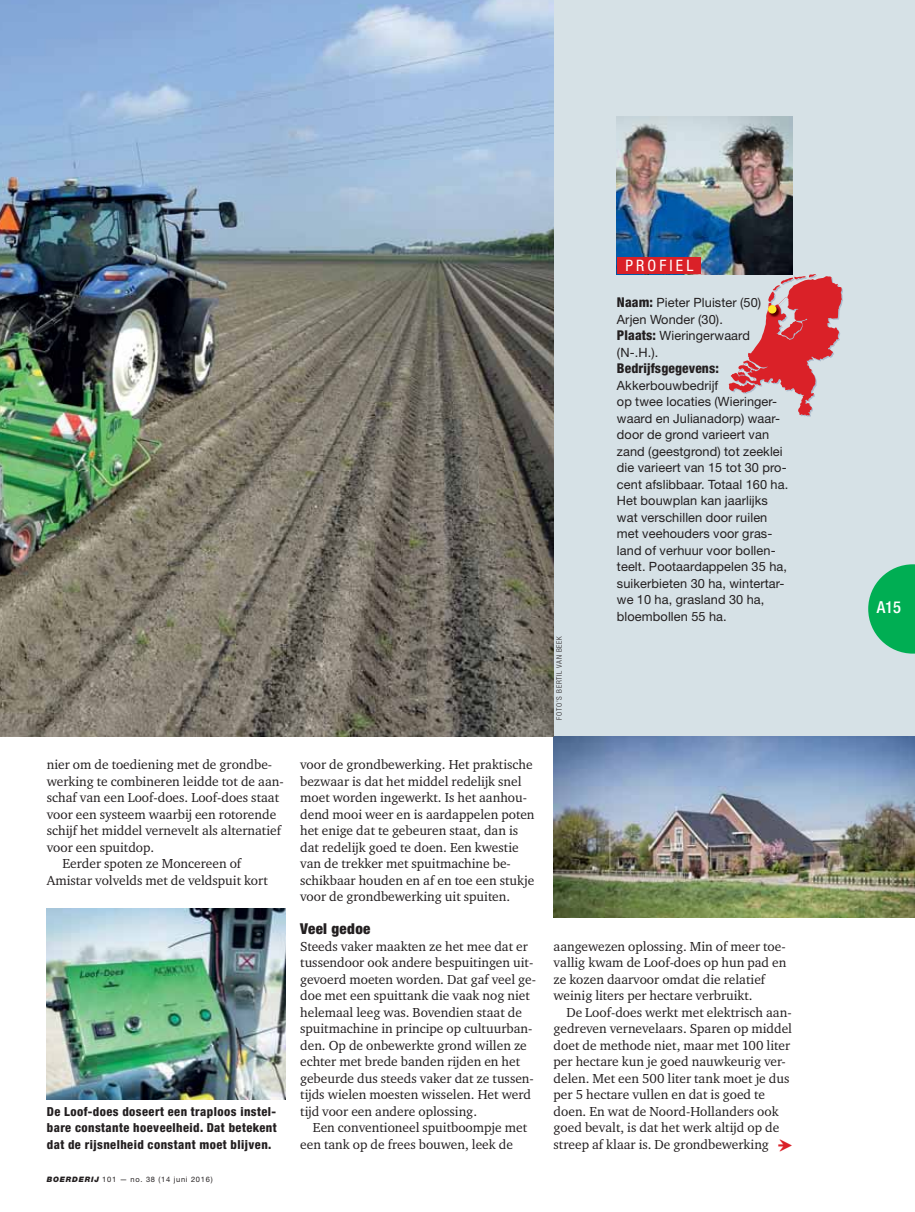
<style>
.page{position:relative;width:915px;height:1212px;background:#fff}
.page>*{position:absolute;margin:0;border:0;box-sizing:border-box;transform-origin:0 0}
.t1{font:500 condensed 16.5px "Helvetica Neue LT Std";color:#fff}
.t2{font:condensed 15.75px "Helvetica Neue LT Std";letter-spacing:.2em;color:#fff}
.t3{font:900 condensed 15px "Helvetica Neue LT Std";letter-spacing:.025em;color:#231f20}
.t4{font:13.5px/16.5px "Charter EFOP";color:#231f20}
.t5{font:800 condensed 13.5px "Helvetica Neue LT Std";letter-spacing:.01em;color:#231f20}
.t6{font:12.75px/16.5px "Helvetica Neue LT Std";letter-spacing:.01em;color:#231f20}
.t7{font:800 condensed 12.45px/16.5px "Helvetica Neue LT Std";letter-spacing:.035em;color:#231f20;text-align:justify}
.t8{font:7.5px "Helvetica Neue LT Std";letter-spacing:.1em;color:#231f20}
.t9{font:300 condensed 7.5px "Helvetica Neue LT Std";letter-spacing:.1em;color:#231f20}
.s1{font-weight:900;font-style:italic}
.s2{font-weight:800;font-stretch:condensed;font-size:13.5px}
</style>
<div class="page">
<div style="left:553px;top:0;width:361px;height:736px;background:#d6e1e6"></div>
<svg style="left:868px;top:564px;width:46px;height:89px"></svg>
<img style="left:553px;top:736px;width:361px;height:181px">
<img style="left:47px;top:909px;width:238px;height:190px">
<img style="left:616px;top:117px;width:175px;height:157px">
<img style="left:0;top:0;width:553px;height:736px">
<div style="left:616px;top:258px;width:84px;height:16px;background:#da2128"></div>
<svg style="left:728px;top:274px;width:114px;height:143px"></svg>
<div style="left:767px;top:305px;width:9px;height:8px;background:#ffe72c;border-radius:50%"></div>
<p class="t4" style="left:47px;top:757px;width:227px">nier om de toediening met de grondbe-</p>
<p class="t4" style="left:47px;top:773px;width:238px">werking te combineren leidde tot de aan-</p>
<p class="t4" style="left:47px;top:790px;width:234px">schaf van een Loof-does. Loof-does staat</p>
<p class="t4" style="left:47px;top:806px;width:231px">voor een systeem waarbij een rotorende</p>
<p class="t4" style="left:47px;top:823px;width:236px">schijf het middel vernevelt als alternatief</p>
<p class="t4" style="left:47px;top:839px;width:109px">voor een spuitdop.</p>
<p class="t4" style="left:63px;top:856px;width:180px">Eerder spoten ze Moncereen of</p>
<p class="t4" style="left:47px;top:872px;width:222px">Amistar volvelds met de veldspuit kort</p>
<p class="t7" style="left:47px;top:1104px;width:231px">De Loof-does doseert een traploos instel&shy;bare constante hoeveelheid. Dat betekent dat de rijsnelheid constant moet blijven.</p>
<p class="t8" style="left:47px;top:1176px;width:167px"><span class="s1">BOERDERIJ</span> 101 — no. 38 (14 juni 2016)</p>
<p class="t4" style="left:300px;top:757px;width:236px">voor de grondbewerking. Het praktische bezwaar is dat het middel redelijk snel moet worden ingewerkt. Is het aanhou&shy;dend mooi weer en is aardappelen poten het enige dat te gebeuren staat, dan is dat redelijk goed te doen. Een kwestie van de trekker met spuitmachine be&shy;schikbaar houden en af en toe een stukje voor de grondbewerking uit spuiten.</p>
<p class="t3" style="left:300px;top:923px;width:72px">Veel gedoe</p>
<p class="t4" style="left:300px;top:938px;width:229px">Steeds vaker maakten ze het mee dat er</p>
<p class="t4" style="left:300px;top:955px;width:234px">tussendoor ook andere bespuitingen uit-</p>
<p class="t4" style="left:300px;top:971px;width:237px">gevoerd moeten worden. Dat gaf veel ge-</p>
<p class="t4" style="left:300px;top:988px;width:231px">doe met een spuittank die vaak nog niet</p>
<p class="t4" style="left:300px;top:1004px;width:223px">helemaal leeg was. Bovendien staat de</p>
<p class="t4" style="left:300px;top:1021px;width:233px">spuitmachine in principe op cultuurban-</p>
<p class="t4" style="left:300px;top:1037px;width:228px">den. Op de onbewerkte grond willen ze</p>
<p class="t4" style="left:300px;top:1054px;width:221px">echter met brede banden rijden en het</p>
<p class="t4" style="left:300px;top:1070px;width:235px">gebeurde dus steeds vaker dat ze tussen-</p>
<p class="t4" style="left:300px;top:1087px;width:232px">tijds wielen moesten wisselen. Het werd</p>
<p class="t4" style="left:300px;top:1103px;width:178px">tijd voor een andere oplossing.</p>
<p class="t4" style="left:313px;top:1120px;width:216px">Een conventioneel spuitboompje met</p>
<p class="t4" style="left:300px;top:1136px;width:214px">een tank op de frees bouwen, leek de</p>
<p class="t2" style="left:625px;top:260px;width:69px">PROFIEL</p>
<p class="t9" style="left:556px;top:720px;width:86px;rotate:-90deg">FOTO’S BERTIL VAN BEEK</p>
<p class="t6" style="left:616px;top:296px;width:146px"><span class="s2">Naam:</span> Pieter Pluister (50)<br>Arjen Wonder (30).<br><span class="s2">Plaats:</span> Wieringerwaard (N-.H.).</p>
<p class="t5" style="left:616px;top:363px;width:103px">Bedrijfsgegevens:</p>
<p class="t6" style="left:616px;top:378px;width:173px">Akkerbouwbedrijf<br>op twee locaties (Wieringer&shy;waard en Julianadorp) waar&shy;door de grond varieert van zand (geestgrond) tot zeeklei die varieert van 15 tot 30 pro&shy;cent afslibbaar. Totaal 160 ha.<br>Het bouwplan kan jaarlijks wat verschillen door ruilen met veehouders voor gras&shy;land of verhuur voor bollen&shy;teelt. Pootaardappelen 35 ha, suikerbieten 30 ha, wintertar&shy;we 10 ha, grasland 30 ha, bloembollen 55 ha.</p>
<p class="t4" style="left:553px;top:938px;width:233px">aangewezen oplossing. Min of meer toe-</p>
<p class="t4" style="left:553px;top:955px;width:234px">vallig kwam de Loof-does op hun pad en</p>
<p class="t4" style="left:553px;top:971px;width:213px">ze kozen daarvoor omdat die relatief</p>
<p class="t4" style="left:553px;top:988px;width:200px">weinig liters per hectare verbruikt.</p>
<p class="t4" style="left:566px;top:1004px;width:227px">De Loof-does werkt met elektrisch aan-</p>
<p class="t4" style="left:553px;top:1021px;width:240px">gedreven vernevelaars. Sparen op middel</p>
<p class="t4" style="left:553px;top:1037px;width:238px">doet de methode niet, maar met 100 liter</p>
<p class="t4" style="left:553px;top:1054px;width:234px">per hectare kun je goed nauwkeurig ver-</p>
<p class="t4" style="left:553px;top:1070px;width:237px">delen. Met een 500 liter tank moet je dus</p>
<p class="t4" style="left:553px;top:1087px;width:213px">per 5 hectare vullen en dat is goed te</p>
<p class="t4" style="left:553px;top:1103px;width:226px">doen. En wat de Noord-Hollanders ook</p>
<p class="t4" style="left:553px;top:1120px;width:227px">goed bevalt, is dat het werk altijd op de</p>
<p class="t4" style="left:553px;top:1136px;width:217px">streep af klaar is. De grondbewerking</p>
<p class="t1" style="left:876px;top:597px;width:26px">A15</p>
</div>
